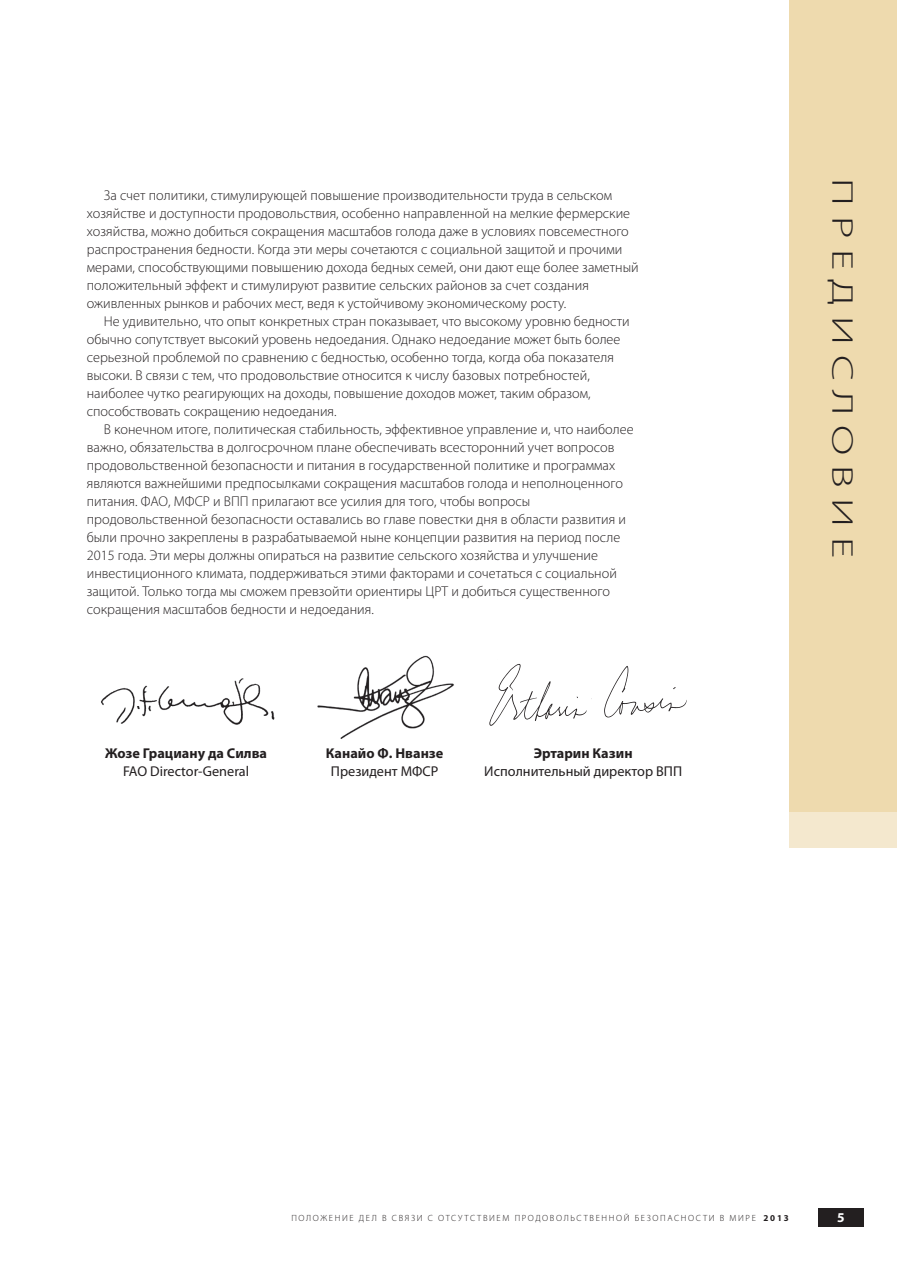
<style>
.page{position:relative;width:897px;height:1267px;background:#fff}
.page>*{position:absolute;margin:0;border:0;box-sizing:border-box;transform-origin:0 0}
.t1{font:300 30px "Myriad Pro";color:#231f20;scale:1.5 1}
.t2{font:300 14.25px "Myriad Pro";color:#231f20}
.t3{font:700 14.25px/18px "Myriad Pro";color:#231f20;text-align:center}
.t4{font:14.25px/18px "Myriad Pro";color:#231f20;text-align:center}
.t5{font:700 13.5px "Myriad Pro";color:#fff}
.t6{font:300 9px "Myriad Pro";letter-spacing:.18em;color:#231f20}
.s1{font-weight:400}
.s2{font-weight:700}
</style>
<div class="page">
<div style="left:788px;top:0;width:108px;height:848px;background:#eedaae"></div>
<div style="left:788px;top:812px;width:108px;height:36px;background:#f4e8ce"></div>
<div style="left:818px;top:1208px;width:45px;height:18px;background:#231f20"></div>
<img style="left:317px;top:655px;width:137px;height:84px">
<img style="left:101px;top:678px;width:174px;height:47px">
<img style="left:489px;top:663px;width:198px;height:63px">
<p class="t2" style="left:104px;top:186px;width:510px">За счет политики, стимулирующей повышение производительности труда в сельском</p>
<p class="t2" style="left:87px;top:204px;width:544px">хозяйстве и доступности продовольствия, особенно направленной на мелкие фермерские</p>
<p class="t2" style="left:87px;top:222px;width:543px">хозяйства, можно добиться сокращения масштабов голода даже в условиях повсеместного</p>
<p class="t2" style="left:87px;top:240px;width:537px">распространения бедности. Когда эти меры сочетаются с социальной защитой и прочими</p>
<p class="t2" style="left:87px;top:258px;width:553px">мерами, способствующими повышению дохода бедных семей, они дают еще более заметный</p>
<p class="t2" style="left:87px;top:276px;width:503px">положительный эффект и стимулируют развитие сельских районов за счет создания</p>
<p class="t2" style="left:87px;top:294px;width:481px">оживленных рынков и рабочих мест, ведя к устойчивому экономическому росту.</p>
<p class="t2" style="left:104px;top:312px;width:527px">Не удивительно, что опыт конкретных стран показывает, что высокому уровню бедности</p>
<p class="t2" style="left:87px;top:330px;width:535px">обычно сопутствует высокий уровень недоедания. Однако недоедание может быть более</p>
<p class="t2" style="left:87px;top:348px;width:528px">серьезной проблемой по сравнению с бедностью, особенно тогда, когда оба показателя</p>
<p class="t2" style="left:87px;top:366px;width:504px">высоки. В связи с тем, что продовольствие относится к числу базовых потребностей,</p>
<p class="t2" style="left:87px;top:384px;width:505px">наиболее чутко реагирующих на доходы, повышение доходов может, таким образом,</p>
<p class="t2" style="left:87px;top:402px;width:251px">способствовать сокращению недоедания.</p>
<p class="t2" style="left:104px;top:420px;width:531px">В конечном итоге, политическая стабильность, эффективное управление и, что наиболее</p>
<p class="t2" style="left:87px;top:438px;width:529px">важно, обязательства в долгосрочном плане обеспечивать всесторонний учет вопросов</p>
<p class="t2" style="left:87px;top:456px;width:530px">продовольственной безопасности и питания в государственной политике и программах</p>
<p class="t2" style="left:87px;top:474px;width:537px">являются важнейшими предпосылками сокращения масштабов голода и неполноценного</p>
<p class="t2" style="left:87px;top:492px;width:445px">питания. ФАО, МФСР и ВПП прилагают все усилия для того, чтобы вопросы</p>
<p class="t2" style="left:87px;top:510px;width:540px">продовольственной безопасности оставались во главе повестки дня в области развития и</p>
<p class="t2" style="left:87px;top:528px;width:535px">были прочно закреплены в разрабатываемой ныне концепции развития на период после</p>
<p class="t2" style="left:87px;top:546px;width:512px">2015 года. Эти меры должны опираться на развитие сельского хозяйства и улучшение</p>
<p class="t2" style="left:87px;top:564px;width:531px">инвестиционного климата, поддерживаться этими факторами и сочетаться с социальной</p>
<p class="t2" style="left:87px;top:582px;width:524px">защитой. Только тогда мы сможем превзойти ориентиры ЦРТ и добиться существенного</p>
<p class="t2" style="left:87px;top:600px;width:288px">сокращения масштабов бедности и недоедания.</p>
<p class="t3" style="left:105px;top:743px;width:164px">Жозе Грациану да Силва<br><span class="s1">FAO Director-General</span></p>
<p class="t3" style="left:326px;top:743px;width:119px">Канайо Ф. Нванзе<br><span class="s1">Президент МФСР</span></p>
<p class="t4" style="left:484px;top:744px;width:199px"><span class="s2">Эртарин Казин<br></span>Исполнительный директор ВПП</p>
<h1 class="t1" style="left:860px;top:178px;width:254px;rotate:90deg">П Р Е Д И С Л О В И Е</h1>
<p class="t6" style="left:291px;top:1212px;width:499px">ПОЛОЖЕНИЕ ДЕЛ В СВЯЗИ С ОТСУТСТВИЕМ ПРОДОВОЛЬСТВЕННОЙ БЕЗОПАСНОСТИ В МИРЕ <span class="s2">2 0 1 3</span></p>
<p class="t5" style="left:837px;top:1208px;width:9px">5</p>
</div>
